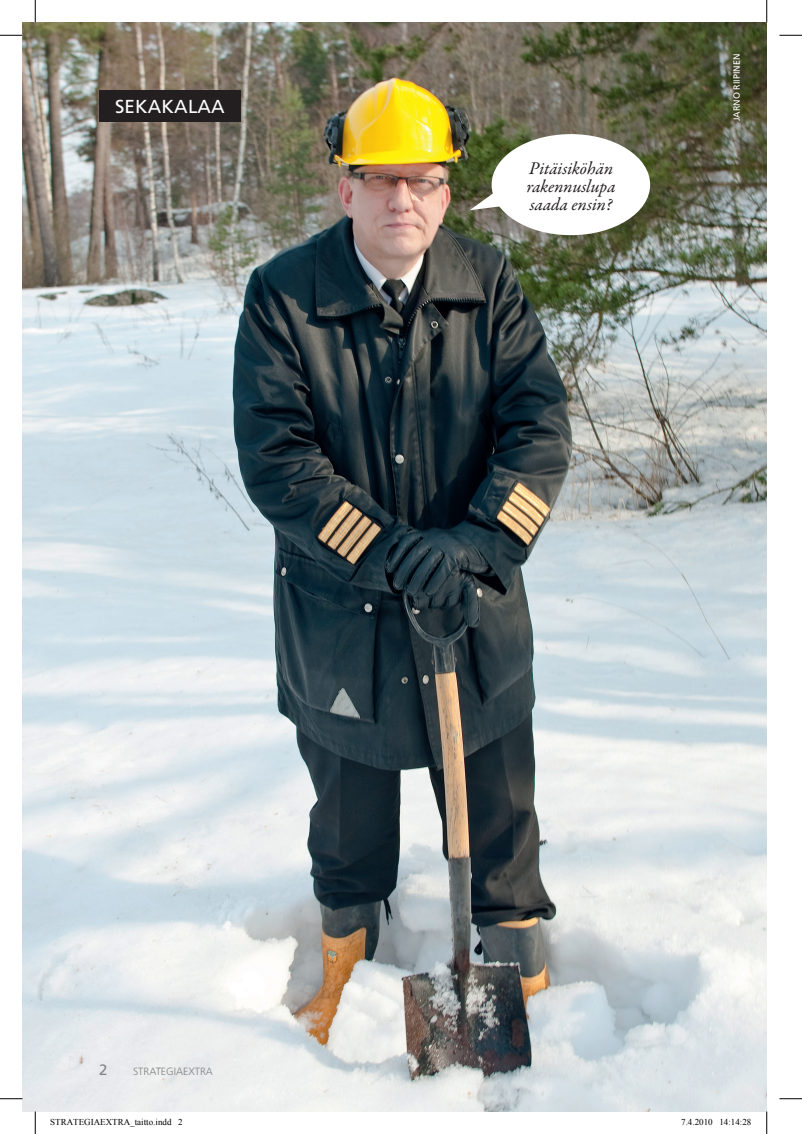
<style>
.page{position:relative;width:802px;height:1134px;background:#fff}
.page>*{position:absolute;margin:0;border:0;box-sizing:border-box;transform-origin:0 0}
.t1{font:18.75px "Frutiger";letter-spacing:.01em;color:#fff}
.t2{font:italic 18px/18px "Garamond Premr Pro";color:#231f20}
.t3{font:15px "Frutiger";color:#808285}
.t4{font:300 10.5px "Frutiger";color:#808285}
.t5{font:9px "Times New Roman";color:#000}
.t6{font:9px "Frutiger";color:#fff}
</style>
<div class="page">
<img style="left:22px;top:22px;width:745px;height:1089px">
<div style="left:99px;top:90px;width:141px;height:32px;background:#231f20"></div>
<svg style="left:470px;top:157px;width:34px;height:53px"></svg>
<div style="left:492px;top:134px;width:158px;height:101px;background:#fff;border-radius:50%"></div>
<svg style="left:0;top:35px;width:22px;height:1px"></svg>
<svg style="left:779px;top:35px;width:23px;height:1px"></svg>
<svg style="left:0;top:1098px;width:22px;height:1px"></svg>
<svg style="left:779px;top:1098px;width:23px;height:1px"></svg>
<svg style="left:35px;top:0;width:1px;height:22px"></svg>
<svg style="left:35px;top:1111px;width:1px;height:23px"></svg>
<svg style="left:766px;top:0;width:1px;height:22px"></svg>
<svg style="left:766px;top:1111px;width:1px;height:23px"></svg>
<h1 class="t1" style="left:115px;top:96px;width:111px">SEKAKALAA</h1>
<h2 class="t2" style="left:527px;top:161px;width:90px">Pitäisiköhän rakennuslupa saada ensin?</h2>
<p class="t6" style="left:731px;top:121px;width:69px;rotate:-90deg">JARNO RIIPINEN</p>
<h3 class="t3" style="left:99px;top:1060px;width:10px">2</h3>
<p class="t4" style="left:133px;top:1065px;width:81px">STRATEGIAEXTRA</p>
<p class="t5" style="left:50px;top:1115px;width:134px">STRATEGIAEXTRA_taitto.indd 2</p>
<p class="t5" style="left:681px;top:1115px;width:72px">7.4.2010 14:14:28</p>
</div>
